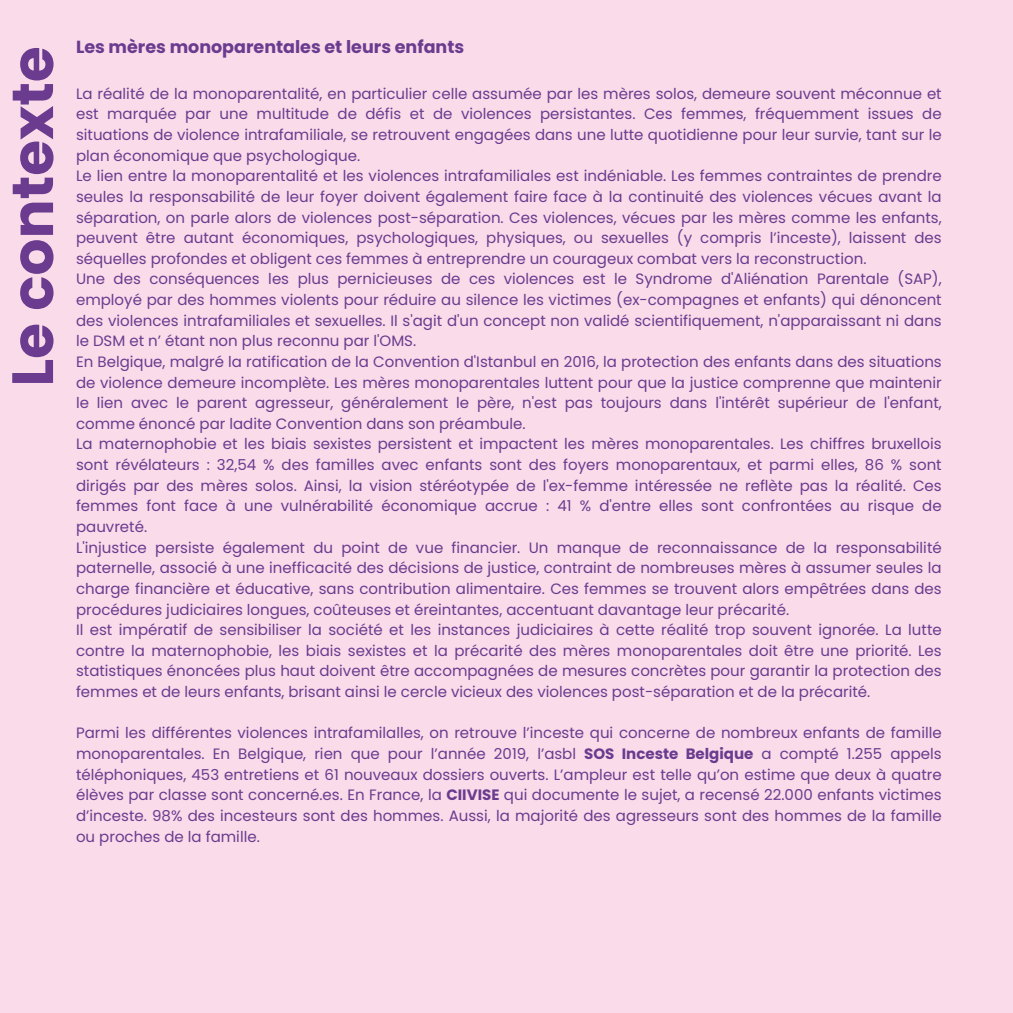
<style>
.page{position:relative;width:1013px;height:1013px;background:#fff}
.page>*{position:absolute;margin:0;border:0;box-sizing:border-box;transform-origin:0 0}
.t1{font:700 58.12px "Poppins";color:#6b3b8f}
.t2{font:700 17.5px "Poppins";color:#6b3b8f}
.t3{font:15px/20.6px "Poppins";color:#6b3b8f;text-align:justify}
.s1{font-weight:700}
</style>
<div class="page">
<div style="left:0;top:0;width:1012px;height:1012px;background:#f9dbe9"></div>
<p class="t1" style="left:-8px;top:386px;width:342px;rotate:-90deg">Le contexte</p>
<p class="t2" style="left:76px;top:34px;width:390px">Les mères monoparentales et leurs enfants</p>
<p class="t3" style="left:76px;top:83px;width:867px">La réalité de la monoparentalité, en particulier celle assumée par les mères solos, demeure souvent méconnue et est marquée par une multitude de défis et de violences persistantes. Ces femmes, fréquemment issues de situations de violence intrafamiliale, se retrouvent engagées dans une lutte quotidienne pour leur survie, tant sur le plan économique que psychologique.</p>
<p class="t3" style="left:76px;top:166px;width:867px">Le lien entre la monoparentalité et les violences intrafamiliales est indéniable. Les femmes contraintes de prendre seules la responsabilité de leur foyer doivent également faire face à la continuité des violences vécues avant la séparation, on parle alors de violences post-séparation. Ces violences, vécues par les mères comme les enfants, peuvent être autant économiques, psychologiques, physiques, ou sexuelles (y compris l’inceste), laissent des séquelles profondes et obligent ces femmes à entreprendre un courageux combat vers la reconstruction.</p>
<p class="t3" style="left:76px;top:269px;width:867px">Une des conséquences les plus pernicieuses de ces violences est le Syndrome d'Aliénation Parentale (SAP), employé par des hommes violents pour réduire au silence les victimes (ex-compagnes et enfants) qui dénoncent des violences intrafamiliales et sexuelles. Il s'agit d'un concept non validé scientifiquement, n'apparaissant ni dans le DSM et n’ étant non plus reconnu par l'OMS.</p>
<p class="t3" style="left:76px;top:351px;width:867px">En Belgique, malgré la ratification de la Convention d'Istanbul en 2016, la protection des enfants dans des situations de violence demeure incomplète. Les mères monoparentales luttent pour que la justice comprenne que maintenir le lien avec le parent agresseur, généralement le père, n'est pas toujours dans l'intérêt supérieur de l'enfant, comme énoncé par ladite Convention dans son préambule.</p>
<p class="t3" style="left:76px;top:434px;width:867px">La maternophobie et les biais sexistes persistent et impactent les mères monoparentales. Les chiffres bruxellois sont révélateurs : 32,54 % des familles avec enfants sont des foyers monoparentaux, et parmi elles, 86 % sont dirigés par des mères solos. Ainsi, la vision stéréotypée de l'ex-femme intéressée ne reflète pas la réalité. Ces femmes font face à une vulnérabilité économique accrue : 41 % d'entre elles sont confrontées au risque de pauvreté.</p>
<p class="t3" style="left:76px;top:537px;width:867px">L'injustice persiste également du point de vue financier. Un manque de reconnaissance de la responsabilité paternelle, associé à une inefficacité des décisions de justice, contraint de nombreuses mères à assumer seules la charge financière et éducative, sans contribution alimentaire. Ces femmes se trouvent alors empêtrées dans des procédures judiciaires longues, coûteuses et éreintantes, accentuant davantage leur précarité.</p>
<p class="t3" style="left:76px;top:619px;width:867px">Il est impératif de sensibiliser la société et les instances judiciaires à cette réalité trop souvent ignorée. La lutte contre la maternophobie, les biais sexistes et la précarité des mères monoparentales doit être une priorité. Les statistiques énoncées plus haut doivent être accompagnées de mesures concrètes pour garantir la protection des femmes et de leurs enfants, brisant ainsi le cercle vicieux des violences post-séparation et de la précarité.</p>
<p class="t3" style="left:76px;top:722px;width:867px">Parmi les différentes violences intrafamilalles, on retrouve l’inceste qui concerne de nombreux enfants de famille monoparentales. En Belgique, rien que pour l’année 2019, l’asbl <span class="s1">SOS Inceste Belgique</span> a compté 1.255 appels téléphoniques, 453 entretiens et 61 nouveaux dossiers ouverts. L’ampleur est telle qu’on estime que deux à quatre élèves par classe sont concerné.es. En France, la <span class="s1">CIIVISE</span> qui documente le sujet, a recensé 22.000 enfants victimes d’inceste. 98% des incesteurs sont des hommes. Aussi, la majorité des agresseurs sont des hommes de la famille ou proches de la famille.</p>
</div>
